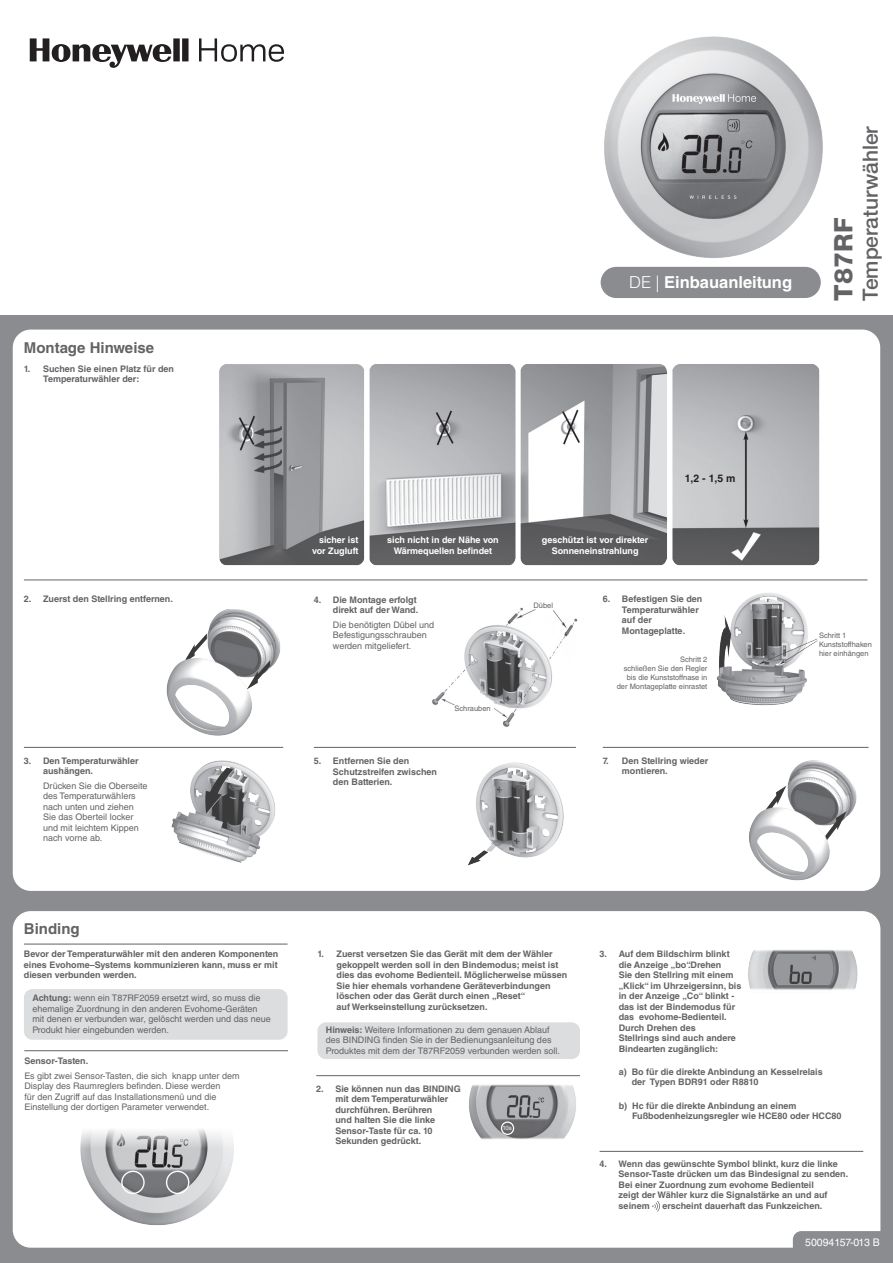
<style>
.page{position:relative;width:893px;height:1263px;background:#fff}
.page>*{position:absolute;margin:0;border:0;box-sizing:border-box;transform-origin:0 0}
.t1{font:800 25.5px "Helvetica Neue";color:#636366}
.t2{font:500 21px "Helvetica Neue";color:#636366}
.t3{font:700 16.5px "Helvetica LT Std";color:#fff}
.SECTION_TITLE{font:700 15px "Helvetica LT Std";color:#636366}
.t4{font:10.5px "Helvetica LT Std";color:#fff}
.t5{font:700 10.5px "Helvetica LT Std";color:#231f20}
.BODY_BOLD{font:700 9px/10.5px "Helvetica LT Std";color:#636366}
.BODY_BOLD-2{font:9px/10.5px "Helvetica LT Std";color:#636366}
.BODY_INDENT{font:9px/10.5px "Helvetica LT Std";color:#636366}
.BODY{font:9px/10.5px "Helvetica LT Std";color:#636366}
.t6{font:700 9px/10.8px "Helvetica LT Std";color:#fff;text-align:center}
.BODY-2{font:7.5px/9px "Helvetica LT Std";color:#636366}
.t7{font:6px "Helvetica LT Std";color:#fff}
.s1{font-weight:300}
.s2{font-weight:700}
</style>
<div class="page">
<div style="left:0;top:316px;width:893px;height:947px;background:#8a8c8f"></div>
<div style="left:13px;top:330px;width:867px;height:561px;background:#fff;border-radius:18px"></div>
<div style="left:13px;top:911px;width:867px;height:337px;background:#fff;border-radius:18px"></div>
<svg style="left:30px;top:38px;width:254px;height:30px"></svg>
<div style="left:601px;top:267px;width:220px;height:31px;background:#8a8c8f;border-radius:16px"></div>
<img style="left:604px;top:36px;width:219px;height:222px">
<img style="left:171px;top:760px;width:104px;height:103px">
<hr style="left:24px;top:747px;width:259px;height:1px;background:#636366">
<hr style="left:24px;top:580px;width:843px;height:1px;background:#636366">
<img style="left:166px;top:609px;width:115px;height:127px">
<img style="left:468px;top:762px;width:96px;height:104px">
<img style="left:432px;top:607px;width:146px;height:120px">
<hr style="left:314px;top:747px;width:262px;height:1px;background:#636366">
<img style="left:749px;top:760px;width:108px;height:121px">
<img style="left:716px;top:593px;width:102px;height:113px">
<hr style="left:603px;top:747px;width:265px;height:1px;background:#636366">
<div style="left:793px;top:1231px;width:97px;height:24px;background:#8a8c8f;border-radius:9px"></div>
<div style="left:317px;top:1022px;width:263px;height:37px;background:#dcdddf;border-radius:9px"></div>
<img style="left:469px;top:1084px;width:107px;height:56px">
<img style="left:748px;top:950px;width:110px;height:40px">
<hr style="left:600px;top:1151px;width:263px;height:1px;background:#636366">
<hr style="left:316px;top:1075px;width:264px;height:1px;background:#636366">
<svg style="left:652px;top:1201px;width:8px;height:10px"></svg>
<div style="left:24px;top:989px;width:264px;height:51px;background:#dcdddf;border-radius:9px"></div>
<hr style="left:24px;top:944px;width:264px;height:1px;background:#636366">
<hr style="left:24px;top:1050px;width:264px;height:1px;background:#636366">
<img style="left:80px;top:1129px;width:154px;height:96px">
<div style="left:121px;top:1171px;width:24px;height:23px;border:1px solid #fff;border-radius:50%"></div>
<div style="left:166px;top:1171px;width:23px;height:23px;border:1px solid #fff;border-radius:50%"></div>
<div style="left:501px;top:1121px;width:13px;height:14px;border:1px solid #fff;border-radius:50%"></div>
<img style="left:219px;top:364px;width:601px;height:202px">
<p class="SECTION_TITLE" style="left:24px;top:338px;width:132px">Montage Hinweise</p>
<p class="BODY_BOLD" style="left:43px;top:363px;width:132px;text-indent:-19px">1. Suchen Sie einen Platz für den<br>Temperaturwähler der:</p>
<p class="t3" style="left:629px;top:272px;width:164px"><span class="s1">DE |</span> Einbauanleitung</p>
<p class="t1" style="left:828px;top:301px;width:84px;rotate:-90deg">T87RF</p>
<p class="t2" style="left:858px;top:301px;width:176px;rotate:-90deg">Temperaturwähler</p>
<p class="BODY_BOLD" style="left:24px;top:594px;width:151px">2. Zuerst den Stellring entfernen.</p>
<p class="BODY_BOLD" style="left:43px;top:755px;width:97px;text-indent:-19px">3. Den Temperaturwähler aushängen.</p>
<p class="BODY_INDENT" style="left:43px;top:780px;width:106px">Drücken Sie die Oberseite des Temperaturwählers nach unten und ziehen<br>Sie das Oberteil locker und mit leichtem Kippen nach vorne ab.</p>
<p class="SECTION_TITLE" style="left:24px;top:919px;width:57px">Binding</p>
<p class="BODY_BOLD" style="left:24px;top:948px;width:256px;text-align:justify">Bevor der Temperaturwähler mit den anderen Komponenten eines Evohome–Systems kommunizieren kann, muss er mit diesen verbunden werden.</p>
<p class="BODY_BOLD-2" style="left:32px;top:993px;width:240px"><span class="s2">Achtung:</span> wenn ein T87RF2059 ersetzt wird, so muss die ehemalige Zuordnung in den anderen Evohome-Geräten mit denen er verbunden war, gelöscht werden und das neue Produkt hier eingebunden werden.</p>
<p class="BODY_BOLD" style="left:24px;top:1055px;width:65px">Sensor-Tasten.</p>
<p class="BODY" style="left:24px;top:1070px;width:217px">Es gibt zwei Sensor-Tasten, die sich knapp unter dem Display des Raumreglers befinden. Diese werden<br>für den Zugriff auf das Installationsmenü und die Einstellung der dortigen Parameter verwendet.</p>
<p class="t6" style="left:312px;top:535px;width:48px;text-align:right">sicher ist vor Zugluft</p>
<p class="t6" style="left:542px;top:535px;width:108px">geschützt ist vor direkter<br>Sonneneinstrahlung</p>
<p class="t6" style="left:387px;top:535px;width:113px">sich nicht in der Nähe von<br>Wärmequellen befindet</p>
<p class="t5" style="left:685px;top:472px;width:52px">1,2 - 1,5 m</p>
<p class="BODY_BOLD" style="left:314px;top:594px;width:106px;text-align:right">4. Die Montage erfolgt direkt auf der Wand.</p>
<p class="BODY_INDENT" style="left:333px;top:619px;width:103px">Die benötigten Dübel und<br>Befestigungsschrauben werden mitgeliefert.</p>
<p class="BODY-2" style="left:455px;top:704px;width:38px">Schrauben</p>
<p class="BODY_BOLD" style="left:333px;top:755px;width:106px;text-indent:-19px">5. Entfernen Sie den<br>Schutzstreifen zwischen den Batterien.</p>
<p class="BODY-2" style="left:534px;top:601px;width:21px">Dübel</p>
<p class="BODY_BOLD" style="left:622px;top:594px;width:82px;text-indent:-19px">6. Befestigen Sie den<br>Temperaturwähler auf der<br>Montageplatte.</p>
<p class="BODY-2" style="left:617px;top:654px;width:92px;text-align:right">Schritt 2<br>schließen Sie den Regler bis die Kunststoffnase in der Montageplatte einrastet</p>
<p class="BODY_BOLD" style="left:622px;top:755px;width:88px;text-indent:-19px">7. Den Stellring wieder montieren.</p>
<p class="BODY-2" style="left:819px;top:630px;width:54px">Schritt 1<br>Kunststoffhaken hier einhängen</p>
<p class="BODY_BOLD" style="left:337px;top:948px;width:232px;text-indent:-19px">1. Zuerst versetzen Sie das Gerät mit dem der Wähler gekoppelt werden soll in den Bindemodus; meist ist dies das evohome Bedienteil. Möglicherweise müssen Sie hier ehemals vorhandene Geräteverbindungen löschen oder das Gerät durch einen „Reset“<br>auf Werkseinstellung zurücksetzen.</p>
<p class="BODY_BOLD-2" style="left:326px;top:1024px;width:236px"><span class="s2">Hinweis:</span> Weitere Informationen zu dem genauen Ablauf des BINDING finden Sie in der Bedienungsanleitung des<br>Produktes mit dem der T87RF2059 verbunden werden soll.</p>
<p class="BODY_BOLD" style="left:335px;top:1083px;width:127px;text-indent:-19px">2. Sie können nun das BINDING mit dem Temperaturwähler durchführen. Berühren<br>und halten Sie die linke<br>Sensor-Taste für ca. 10<br>Sekunden gedrückt.</p>
<p class="t7" style="left:503px;top:1124px;width:11px">10s</p>
<p class="BODY_BOLD" style="left:619px;top:948px;width:124px;text-indent:-19px">3. Auf dem Bildschirm blinkt die Anzeige „bo“.Drehen<br>Sie den Stellring mit einem „Klick“ im Uhrzeigersinn, bis in der Anzeige „Co“ blinkt - das ist der Bindemodus für das evohome-Bedienteil.<br>Durch Drehen des<br>Stellrings sind auch andere<br>Bindearten zugänglich:</p>
<p class="BODY_BOLD" style="left:632px;top:1066px;width:192px;text-indent:-13px">a) Bo für die direkte Anbindung an Kesselrelais der Typen BDR91 oder R8810</p>
<p class="BODY_BOLD" style="left:632px;top:1100px;width:211px;text-indent:-13px">b) Hc für die direkte Anbindung an einem<br>Fußbodenheizungsregler wie HCE80 oder HCC80</p>
<p class="BODY_BOLD" style="left:619px;top:1158px;width:231px;text-indent:-19px">4. Wenn das gewünschte Symbol blinkt, kurz die linke Sensor-Taste drücken um das Bindesignal zu senden.<br>Bei einer Zuordnung zum evohome Bedienteil<br>zeigt der Wähler kurz die Signalstärke an und auf seinem</p>
<p class="BODY_BOLD" style="left:662px;top:1200px;width:161px">erscheint dauerhaft das Funkzeichen.</p>
<p class="t4" style="left:805px;top:1236px;width:76px">50094157-013 B</p>
</div>
